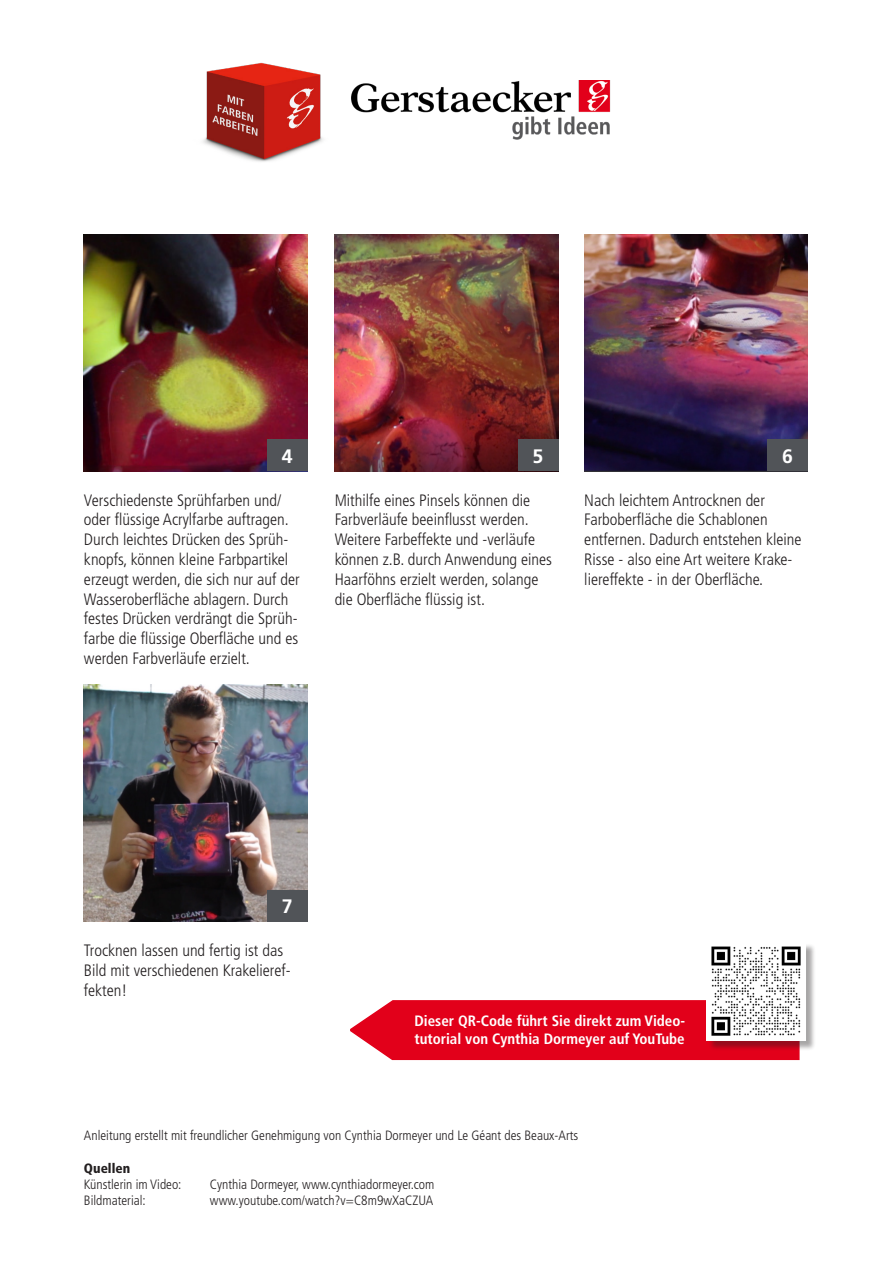
<style>
.page{position:relative;width:893px;height:1263px;background:#fff}
.page>*{position:absolute;margin:0;border:0;box-sizing:border-box;transform-origin:0 0}
.Einschub_Seitenzahle{font:700 19.5px "Frutiger LT Std";color:#fff}
.Pull_Quote_-_fettkur{font:300 condensed 16.5px/19.8px "Frutiger LT Std";color:#231f20}
.t1{font:700 condensed 15px "Frutiger LT Std";color:#fff}
.t2{font:300 condensed 13.5px "Frutiger LT Std";color:#231f20}
.t3{font:900 condensed 13.5px "Frutiger LT Std";color:#231f20}
</style>
<div class="page">
<img style="left:84px;top:234px;width:224px;height:237px">
<img style="left:584px;top:234px;width:224px;height:237px">
<img style="left:335px;top:234px;width:223px;height:237px">
<div style="left:267px;top:439px;width:41px;height:32px;background:#515458"></div>
<div style="left:767px;top:439px;width:41px;height:32px;background:#515458"></div>
<div style="left:518px;top:439px;width:40px;height:32px;background:#515458"></div>
<img style="left:351px;top:81px;width:260px;height:59px">
<svg style="left:350px;top:1000px;width:450px;height:61px;background:#e4132b"></svg>
<div style="left:708px;top:943px;width:108px;height:108px;background:#231f20;opacity:.4"></div>
<img style="left:707px;top:943px;width:98px;height:97px">
<img style="left:84px;top:685px;width:224px;height:236px">
<div style="left:267px;top:890px;width:41px;height:31px;background:#515458"></div>
<img style="left:203px;top:62px;width:120px;height:100px">
<p class="Einschub_Seitenzahle" style="left:282px;top:444px;width:12px">4</p>
<p class="Einschub_Seitenzahle" style="left:533px;top:444px;width:12px">5</p>
<p class="Einschub_Seitenzahle" style="left:782px;top:444px;width:12px">6</p>
<p class="Pull_Quote_-_fettkur" style="left:84px;top:490px;width:217px">Verschiedenste Sprühfarben und/ oder flüssige Acrylfarbe auftragen.<br>Durch leichtes Drücken des Sprüh&shy;knopfs, können kleine Farbpartikel erzeugt werden, die sich nur auf der Wasseroberfläche ablagern. Durch festes Drücken verdrängt die Sprüh&shy;farbe die flüssige Oberfläche und es werden Farbverläufe erzielt.</p>
<p class="Pull_Quote_-_fettkur" style="left:584px;top:490px;width:219px">Nach leichtem Antrocknen der Farboberfläche die Schablonen entfernen. Dadurch entstehen kleine Risse - also eine Art weitere Krake&shy;liereffekte - in der Oberfläche.</p>
<p class="Pull_Quote_-_fettkur" style="left:335px;top:490px;width:219px">Mithilfe eines Pinsels können die Farbverläufe beeinflusst werden.<br>Weitere Farbeffekte und -verläufe können z.B. durch Anwendung eines Haarföhns erzielt werden, solange die Oberfläche flüssig ist.</p>
<p class="Einschub_Seitenzahle" style="left:282px;top:895px;width:12px">7</p>
<p class="Pull_Quote_-_fettkur" style="left:84px;top:941px;width:208px">Trocknen lassen und fertig ist das<br>Bild mit verschiedenen Krakelieref&shy;fekten!</p>
<p class="t1" style="left:414px;top:1011px;width:272px">Dieser QR-Code führt Sie direkt zum Video-</p>
<p class="t1" style="left:414px;top:1029px;width:272px">tutorial von Cynthia Dormeyer auf YouTube</p>
<p class="t2" style="left:84px;top:1128px;width:496px">Anleitung erstellt mit freundlicher Genehmigung von Cynthia Dormeyer und Le Géant des Beaux-Arts</p>
<p class="t3" style="left:84px;top:1160px;width:48px">Quellen</p>
<p class="t2" style="left:84px;top:1177px;width:99px">Künstlerin im Video:</p>
<p class="t2" style="left:210px;top:1177px;width:226px">Cynthia Dormeyer, www.cynthiadormeyer.com</p>
<p class="t2" style="left:84px;top:1193px;width:63px">Bildmaterial:</p>
<p class="t2" style="left:210px;top:1193px;width:225px">www.youtube.com/watch?v=C8m9wXaCZUA</p>
</div>
